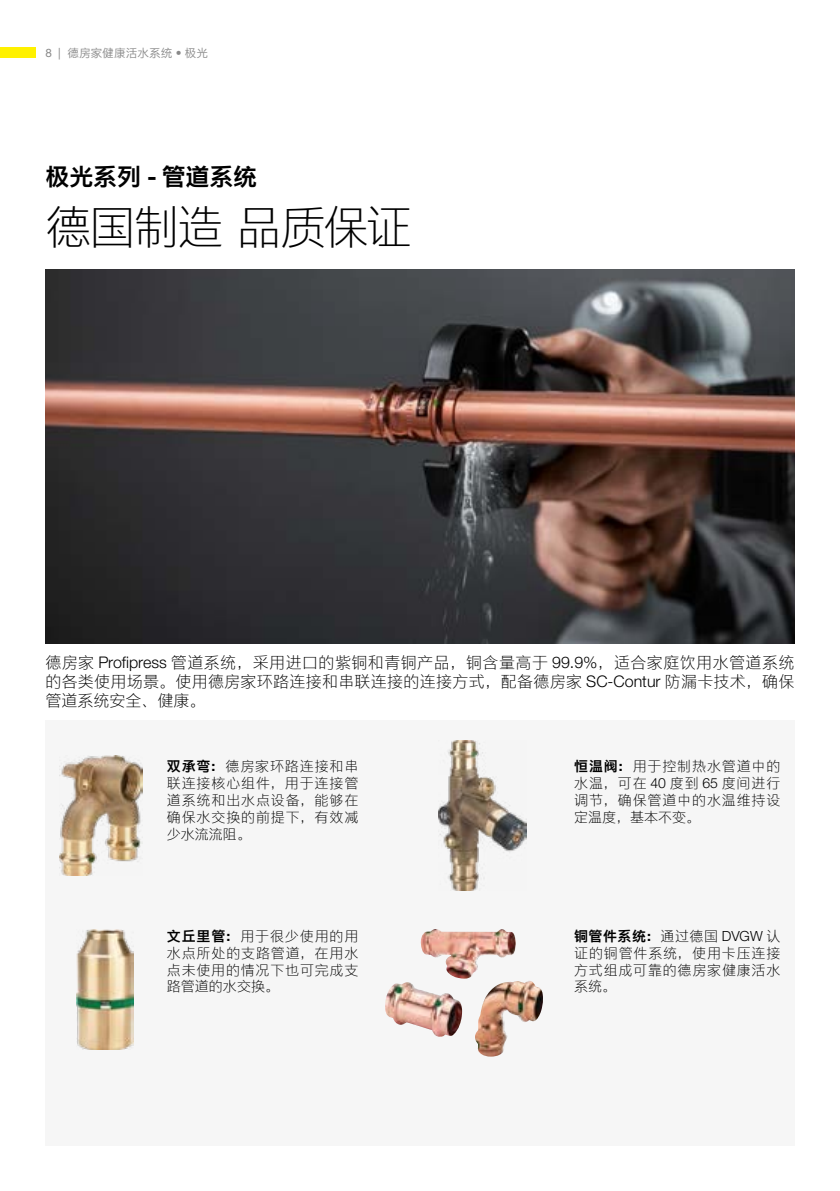
<style>
.page{position:relative;width:840px;height:1191px;background:#fff}
.page>*{position:absolute;margin:0;border:0;box-sizing:border-box;transform-origin:0 0}
.t1{font:46px "M Ying Hei PRC W3";letter-spacing:-.05em;color:#000}
.t2{font:24px "M Ying Hei PRC W7";letter-spacing:-.01em;color:#000}
.t3{font:16px/19.2px "M Ying Hei PRC W3";letter-spacing:.015em;color:#000;text-align:justify}
.t4{font:14px/16.8px "M Ying Hei PRC W3";letter-spacing:.06em;color:#000;text-align:justify}
.t5{font:11.6px "M Ying Hei PRC W4";letter-spacing:.01em;color:#898989}
.s1{font-family:"M Ying Hei PRC W7"}
</style>
<div class="page">
<img style="left:45px;top:269px;width:749px;height:374px">
<div style="left:45px;top:720px;width:749px;height:425px;background:#f6f6f6"></div>
<div style="left:0;top:48px;width:36px;height:10px;background:#fff100"></div>
<img style="left:60px;top:756px;width:82px;height:120px">
<img style="left:438px;top:740px;width:88px;height:150px">
<img style="left:77px;top:929px;width:56px;height:120px">
<img style="left:385px;top:982px;width:77px;height:54px">
<img style="left:420px;top:929px;width:95px;height:49px">
<img style="left:475px;top:981px;width:67px;height:75px">
<p class="t5" style="left:45px;top:45px;width:164px">8 | 德房家健康活水系统 • 极光</p>
<h2 class="t2" style="left:45px;top:161px;width:213px">极光系列 - 管道系统</h2>
<h1 class="t1" style="left:45px;top:199px;width:368px">德国制造 品质保证</h1>
<p class="t3" style="left:45px;top:652px;width:750px">德房家 Profipress 管道系统，采用进口的紫铜和青铜产品，铜含量高于 99.9%，适合家庭饮用水管道系统的各类使用场景。使用德房家环路连接和串联连接的连接方式，配备德房家 SC-Contur 防漏卡技术，确保管道系统安全、健康。</p>
<p class="t4" style="left:167px;top:758px;width:193px"><span class="s1">双承弯：</span>德房家环路连接和串联连接核心组件，用于连接管道系统和出水点设备，能够在确保水交换的前提下，有效减少水流流阻。</p>
<p class="t4" style="left:574px;top:758px;width:208px"><span class="s1">恒温阀：</span>用于控制热水管道中的水温，可在 40 度到 65 度间进行调节，确保管道中的水温维持设定温度，基本不变。</p>
<p class="t4" style="left:167px;top:927px;width:193px"><span class="s1">文丘里管：</span>用于很少使用的用水点所处的支路管道，在用水点未使用的情况下也可完成支路管道的水交换。</p>
<p class="t4" style="left:574px;top:927px;width:208px"><span class="s1">铜管件系统：</span>通过德国 DVGW 认证的铜管件系统，使用卡压连接方式组成可靠的德房家健康活水系统。</p>
</div>
